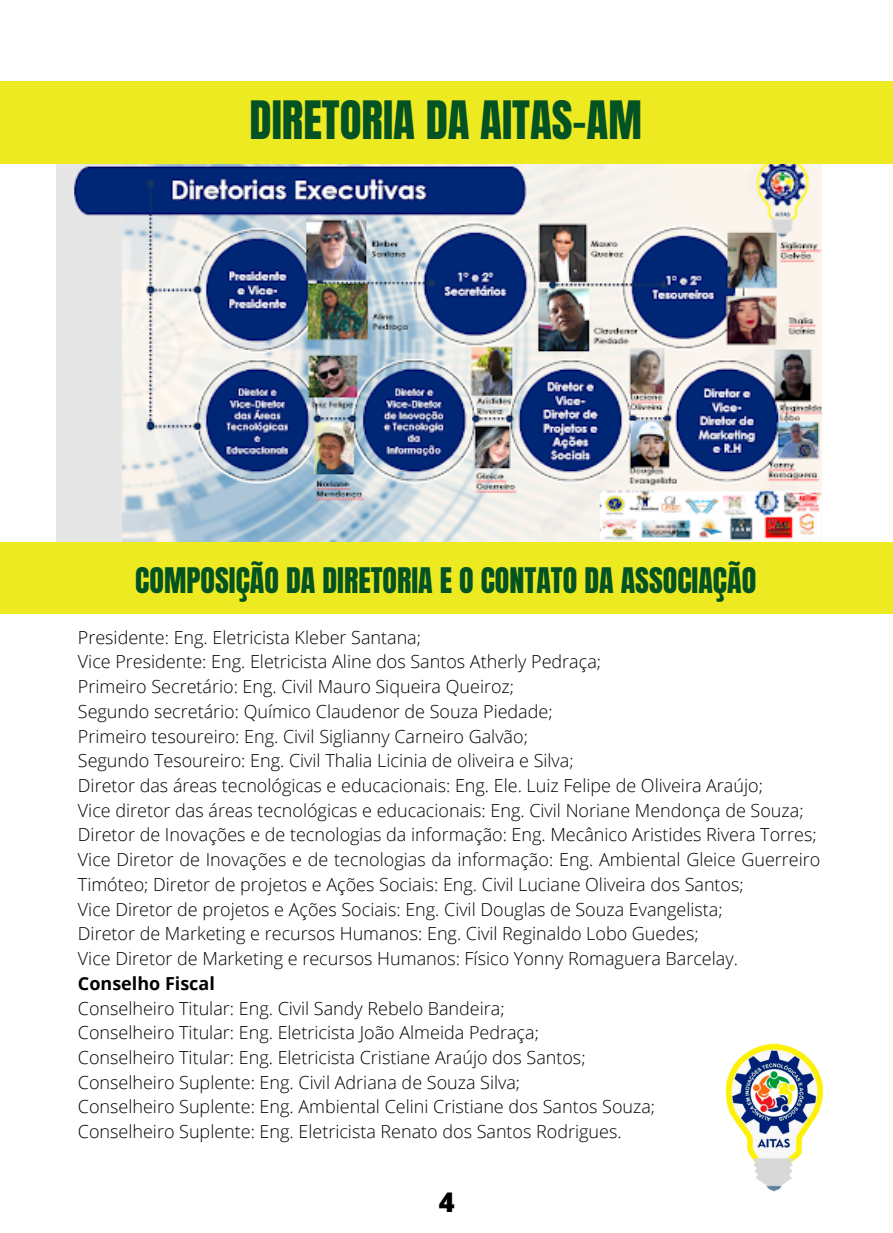
<style>
.page{position:relative;width:893px;height:1233px;background:#fff}
.page>*{position:absolute;margin:0;border:0;box-sizing:border-box;transform-origin:0 0}
.t1{font:45px "Anton";color:#025224}
.t2{font:30px "Anton";color:#025224}
.t3{font:800 27.15px "Open Sans";color:#000}
.t4{font:300 18px/24.8px "Open Sans";color:#000}
.t5{font:700 18px "Open Sans";color:#000}
</style>
<div class="page">
<img style="left:57px;top:164px;width:764px;height:378px">
<div style="left:0;top:542px;width:892px;height:71px;background:#eeea22"></div>
<div style="left:0;top:81px;width:892px;height:83px;background:#eeea22"></div>
<img style="left:725px;top:1043px;width:99px;height:149px">
<h1 class="t1" style="left:249px;top:88px;width:394px">DIRETORIA DA AITAS-AM</h1>
<h2 class="t2" style="left:135px;top:559px;width:622px">COMPOSIÇÃO DA DIRETORIA E O CONTATO DA ASSOCIAÇÃO</h2>
<p class="t4" style="left:78px;top:624px;width:744px">Presidente: Eng. Eletricista Kleber Santana;<br>Vice Presidente: Eng. Eletricista Aline dos Santos Atherly Pedraça;<br>Primeiro Secretário: Eng. Civil Mauro Siqueira Queiroz;<br>Segundo secretário: Químico Claudenor de Souza Piedade;<br>Primeiro tesoureiro: Eng. Civil Siglianny Carneiro Galvão;<br>Segundo Tesoureiro: Eng. Civil Thalia Licinia de oliveira e Silva;<br>Diretor das áreas tecnológicas e educacionais: Eng. Ele. Luiz Felipe de Oliveira Araújo;<br>Vice diretor das áreas tecnológicas e educacionais: Eng. Civil Noriane Mendonça de Souza; Diretor de Inovações e de tecnologias da informação: Eng. Mecânico Aristides Rivera Torres; Vice Diretor de Inovações e de tecnologias da informação: Eng. Ambiental Gleice Guerreiro Timóteo; Diretor de projetos e Ações Sociais: Eng. Civil Luciane Oliveira dos Santos;<br>Vice Diretor de projetos e Ações Sociais: Eng. Civil Douglas de Souza Evangelista;<br>Diretor de Marketing e recursos Humanos: Eng. Civil Reginaldo Lobo Guedes;<br>Vice Diretor de Marketing e recursos Humanos: Físico Yonny Romaguera Barcelay.</p>
<p class="t5" style="left:78px;top:971px;width:138px">Conselho Fiscal</p>
<p class="t4" style="left:78px;top:995px;width:578px">Conselheiro Titular: Eng. Civil Sandy Rebelo Bandeira;<br>Conselheiro Titular: Eng. Eletricista João Almeida Pedraça;<br>Conselheiro Titular: Eng. Eletricista Cristiane Araújo dos Santos; Conselheiro Suplente: Eng. Civil Adriana de Souza Silva;<br>Conselheiro Suplente: Eng. Ambiental Celini Cristiane dos Santos Souza; Conselheiro Suplente: Eng. Eletricista Renato dos Santos Rodrigues.</p>
<h3 class="t3" style="left:439px;top:1183px;width:17px">4</h3>
</div>
